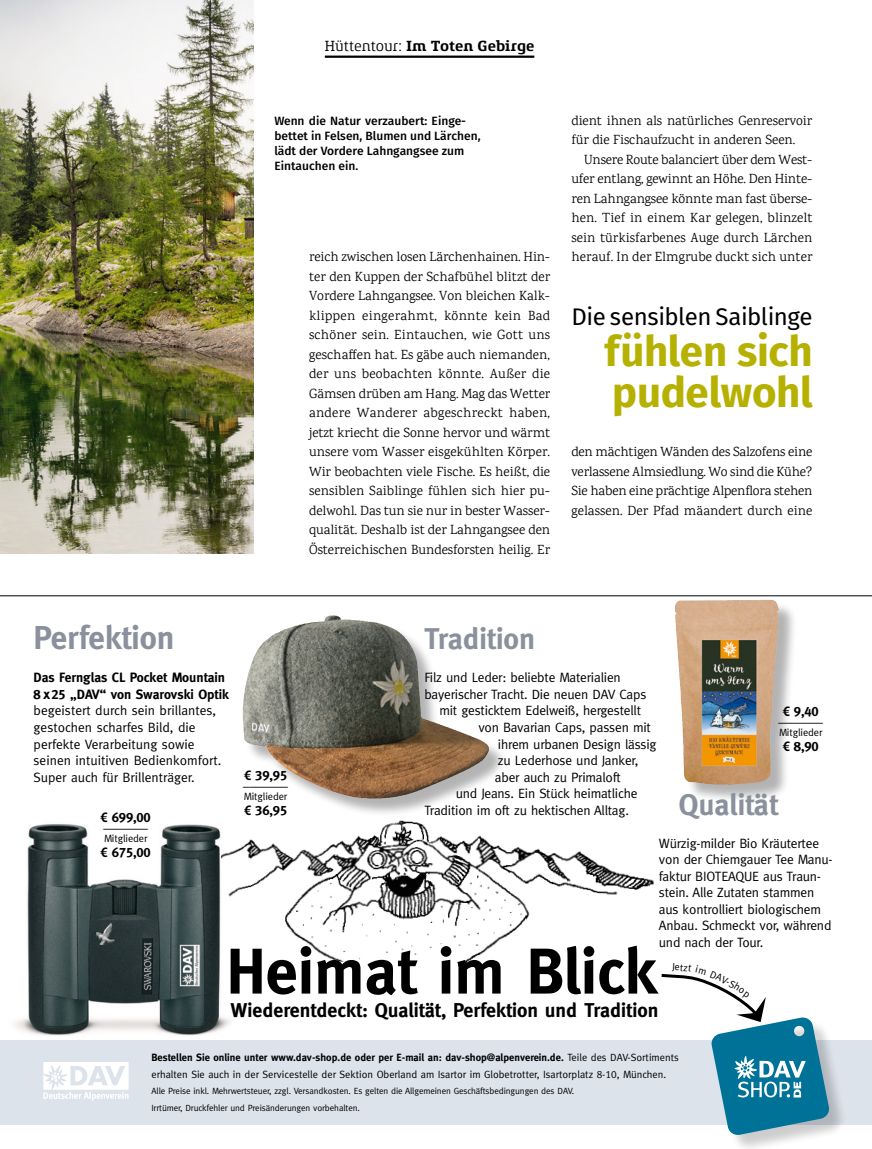
<style>
.page{position:relative;width:872px;height:1149px;background:#fff}
.page>*{position:absolute;margin:0;border:0;box-sizing:border-box;transform-origin:0 0}
.t1{font:700 64.5px "Meta";color:#000}
.t2{font:700 42px/40.5px "Fira Sans";letter-spacing:-.005em;color:#b6b100}
.t3{font:700 33px "Meta";color:#8b919c}
.t4{font:700 30px "Meta";color:#8b919c}
.t5{font:24px "Fira Sans";letter-spacing:-.02em;color:#000}
.t6{font:700 19.95px "Meta";color:#000}
.t7{font:700 15px "Xenois Slab Pro";letter-spacing:-.005em;color:#000}
.t8{font:13.5px/19.5px "Karma";color:#000;text-align:justify}
.t9{font:13.5px/16.5px "Meta";letter-spacing:-.015em;color:#000}
.t10{font:13.5px "Meta Bold Caps";letter-spacing:-.01em;color:#000}
.t11{font:500 12px/15px "Fira Sans";color:#000}
.t12{font:10.5px/16.5px "Meta";color:#000}
.t13{font:9px/16.5px "Meta";letter-spacing:-.01em;color:#000}
.s1{font-weight:400}
.s2{font-weight:700}
.s3{font-family:"Meta Bold Caps"}
.s4{font-family:"Linotype Euro Font Ato F"}
.s5{font-family:"Meta Caps"}
</style>
<div class="page">
<img style="left:0;top:0;width:253px;height:554px">
<hr style="left:0;top:595px;width:872px;height:1px;background:#000">
<img style="left:13px;top:824px;width:218px;height:212px">
<div style="left:0;top:1039px;width:872px;height:84px;background:#dde3eb"></div>
<svg style="left:44px;top:1062px;width:84px;height:38px"></svg>
<div style="left:714px;top:1019px;width:133px;height:129px;background:#000;opacity:.2"></div>
<div style="left:245px;top:617px;width:262px;height:200px;background:#000;opacity:.3"></div>
<img style="left:242px;top:616px;width:87px;height:160px">
<div style="left:677px;top:601px;width:120px;height:202px;background:#000;opacity:.3"></div>
<img style="left:675px;top:599px;width:103px;height:185px">
<img style="left:219px;top:810px;width:435px;height:158px">
<hr style="left:325px;top:56px;width:209px;height:2px;background:#000">
<svg style="left:658px;top:974px;width:172px;height:161px"></svg>
<p class="t7" style="left:325px;top:38px;width:211px"><span class="s1">Hüttentour:</span> Im Toten Gebirge</p>
<p class="t11" style="left:274px;top:112px;width:208px">Wenn die Natur verzaubert: Einge&shy;bettet in Felsen, Blumen und Lärchen, lädt der Vordere Lahngangsee zum<br>Eintauchen ein.</p>
<p class="t8" style="left:309px;top:247px;width:243px">reich zwischen losen Lärchenhainen. Hin&shy;ter den Kuppen der Schafbühel blitzt der Vordere Lahngangsee. Von bleichen Kalk&shy;klippen eingerahmt, könnte kein Bad schöner sein. Eintauchen, wie Gott uns geschaffen hat. Es gäbe auch niemanden, der uns beobachten könnte. Außer die Gämsen drüben am Hang. Mag das Wetter andere Wanderer abgeschreckt haben, jetzt kriecht die Sonne hervor und wärmt unsere vom Wasser eisgekühlten Körper.<br>Wir beobachten viele Fische. Es heißt, die sensiblen Saiblinge fühlen sich hier pu&shy;delwohl. Das tun sie nur in bester Wasser&shy;qualität. Deshalb ist der Lahngangsee den Österreichischen Bundesforsten heilig. Er</p>
<p class="t8" style="left:571px;top:110px;width:242px">dient ihnen als natürliches Genreservoir für die Fischaufzucht in anderen Seen.</p>
<p class="t8" style="left:571px;top:149px;width:242px;text-indent:13px">Unsere Route balanciert über dem West&shy;ufer entlang, gewinnt an Höhe. Den Hinte&shy;ren Lahngangsee könnte man fast überse&shy;hen. Tief in einem Kar gelegen, blinzelt sein türkisfarbenes Auge durch Lärchen herauf. In der Elmgrube duckt sich unter</p>
<h3 class="t5" style="left:571px;top:299px;width:243px">Die sensiblen Saiblinge</h3>
<h2 class="t2" style="left:604px;top:328px;width:210px">fühlen sich pudelwohl</h2>
<p class="t8" style="left:571px;top:442px;width:243px">den mächtigen Wänden des Salzofens eine verlassene Almsiedlung. Wo sind die Kühe?<br>Sie haben eine prächtige Alpenflora stehen gelassen. Der Pfad mäandert durch eine</p>
<h3 class="t3" style="left:34px;top:618px;width:142px">Perfektion</h3>
<p class="t9" style="left:34px;top:669px;width:197px"><span class="s2">Das Fernglas CL Pocket Mountain<br></span><span class="s3">8 x25</span> <span class="s2">„DAV“ von Swarovski Optik </span>begeistert durch sein brillantes, gestochen scharfes Bild, die perfekte Verarbeitung sowie seinen intuitiven Bedienkomfort.<br>Super auch für Brillenträger.</p>
<p class="t10" style="left:101px;top:809px;width:52px"><span class="s4">W</span> 699,00</p>
<p class="t9" style="left:103px;top:819px;width:46px">–––––––</p>
<p class="t12" style="left:104px;top:829px;width:45px">Mitglieder</p>
<p class="t10" style="left:101px;top:844px;width:52px"><span class="s4">W</span> 675,00</p>
<h3 class="t4" style="left:424px;top:621px;width:112px">Tradition</h3>
<p class="t9" style="left:424px;top:669px;width:198px">Filz und Leder: beliebte Materialien</p>
<p class="t9" style="left:424px;top:685px;width:224px">bayerischer Tracht. Die neuen DAV Caps</p>
<p class="t9" style="left:439px;top:702px;width:203px">mit gesticktem Edelweiß, hergestellt</p>
<p class="t9" style="left:478px;top:718px;width:174px">von Bavarian Caps, passen mit</p>
<p class="t9" style="left:498px;top:735px;width:160px">ihrem urbanen Design lässig</p>
<p class="t9" style="left:498px;top:751px;width:142px">zu Lederhose und Janker,</p>
<p class="t9" style="left:495px;top:768px;width:127px">aber auch zu Primaloft</p>
<p class="t9" style="left:456px;top:784px;width:183px">und Jeans. Ein Stück heimatliche</p>
<p class="t9" style="left:424px;top:801px;width:206px">Tradition im oft zu hektischen Alltag.</p>
<p class="t10" style="left:782px;top:703px;width:38px"><span class="s4">W</span> 9,40</p>
<p class="t9" style="left:778px;top:713px;width:46px">–––––––</p>
<p class="t12" style="left:779px;top:723px;width:45px">Mitglieder</p>
<p class="t10" style="left:782px;top:738px;width:38px"><span class="s4">W</span> 8,90</p>
<p class="t10" style="left:244px;top:767px;width:45px"><span class="s4">W</span> 39,95</p>
<p class="t9" style="left:243px;top:777px;width:46px">–––––––</p>
<p class="t12" style="left:244px;top:787px;width:45px">Mitglieder</p>
<p class="t10" style="left:244px;top:801px;width:45px"><span class="s4">W</span> 36,95</p>
<h3 class="t4" style="left:679px;top:786px;width:101px">Qualität</h3>
<p class="t9" style="left:659px;top:834px;width:175px">Würzig-milder Bio Kräutertee von der Chiemgauer Tee Manu&shy;faktur BIOTEAQUE aus Traun&shy;stein. Alle Zutaten stammen aus kontrolliert biologischem<br>Anbau. Schmeckt vor, während und nach der Tour.</p>
<h1 class="t1" style="left:226px;top:933px;width:432px">Heimat im Blick</h1>
<h3 class="t6" style="left:230px;top:998px;width:429px">Wiederentdeckt: Qualität, Perfektion und Tradition</h3>
<p class="t12" style="left:151px;top:1048px;width:529px"><span class="s2">Bestellen Sie online unter www.dav-shop.de oder per E-mail an: dav-shop@alpenverein.de.</span> Teile des DAV-Sortiments erhalten Sie auch in der Servicestelle der Sektion Oberland am Isartor im Globetrotter, Isartorplatz <span class="s5">8-10</span>, München.</p>
<p class="t13" style="left:151px;top:1082px;width:424px">Alle Preise inkl. Mehrwertsteuer, zzgl. Versandkosten. Es gelten die Allgemeinen Geschäftsbedingungen des DAV.<br>Irrtümer, Druckfehler und Preisänderungen vorbehalten.</p>
</div>
